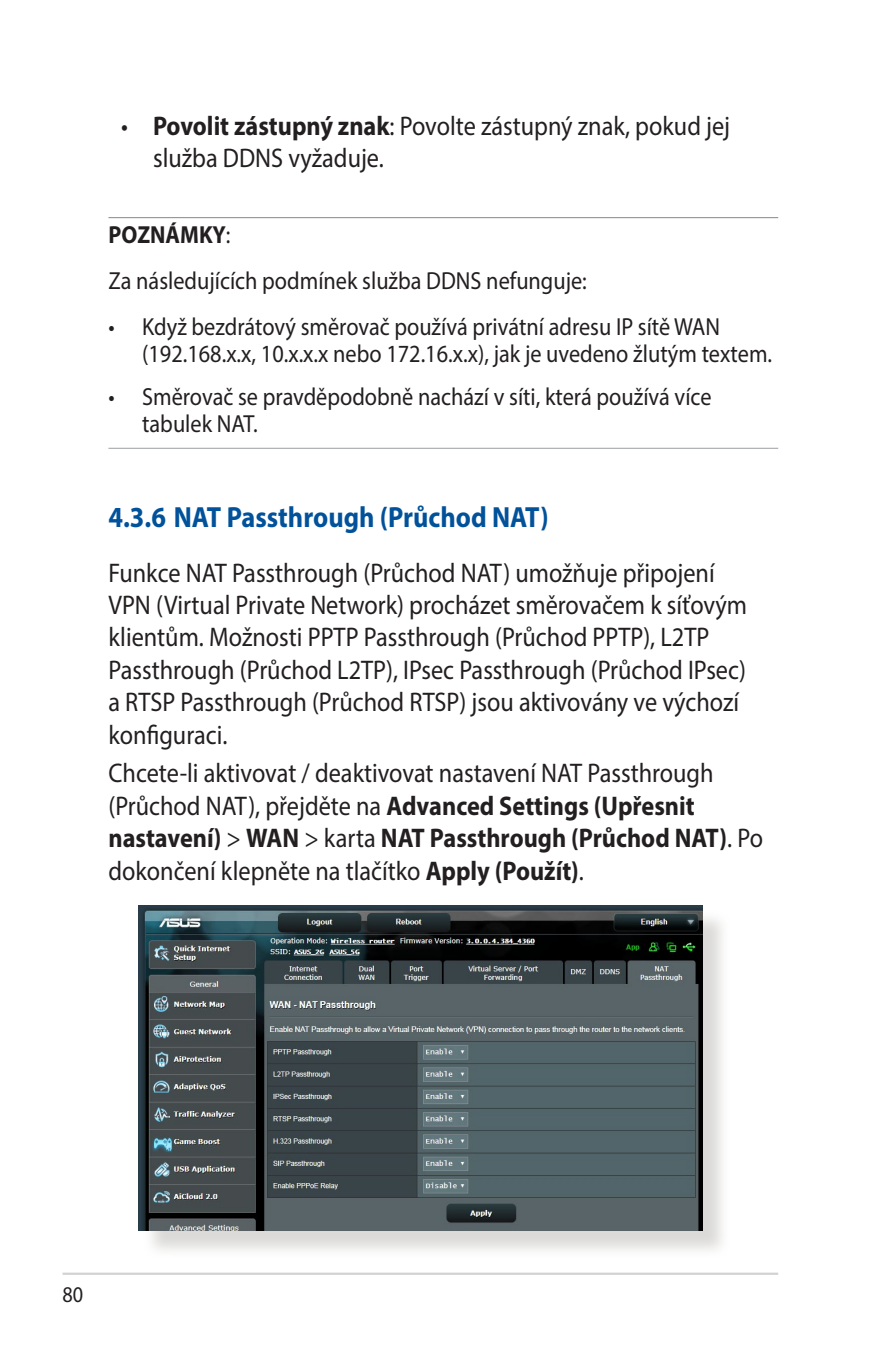
<style>
.page{position:relative;width:893px;height:1346px;background:#fff}
.page>*{position:absolute;margin:0;border:0;box-sizing:border-box;transform-origin:0 0}
.WL_Header_2{font:700 29.25px "Myriad Pro";color:#01529a;scale:.9 1}
.WL_Body_Text{font:27px/32.4px "Myriad Pro";color:#231f20;scale:.9 1}
.WL_Message_List_2{font:24.75px/27px "Myriad Pro";color:#231f20;scale:.9 1}
.WL_Message_List_3{font:24.75px/27px "Myriad Pro";color:#231f20;scale:.9 1}
.WL_Message_List_1{font:700 24.75px "Myriad Pro";color:#231f20;scale:.9 1}
.t1{font:22.5px "Myriad Pro";color:#231f20;scale:.9 1}
.s1{font-weight:700}
.s2{font-weight:400}
</style>
<div class="page">
<hr style="left:63px;top:1272px;width:715px;height:3px;background:#d1d2d4">
<hr style="left:108px;top:217px;width:670px;height:1px;background:#939598">
<hr style="left:108px;top:448px;width:670px;height:1px;background:#a8a9ad">
<div style="left:142px;top:909px;width:588px;height:350px;background:#cfcecb;opacity:.75"></div>
<img style="left:139px;top:906px;width:563px;height:325px">
<p class="WL_Body_Text" style="left:153px;top:109px;width:643px;text-indent:-32px">• <span class="s1">Povolit zástupný znak</span>: Povolte zástupný znak, pokud jej služba DDNS vyžaduje.</p>
<p class="WL_Message_List_1" style="left:108px;top:218px;width:137px">POZNÁMKY<span class="s2">:</span></p>
<p class="WL_Message_List_2" style="left:108px;top:267px;width:533px">Za následujících podmínek služba DDNS nefunguje:</p>
<p class="WL_Message_List_2" style="left:142px;top:313px;width:701px;text-indent:-34px">• Když bezdrátový směrovač používá privátní adresu IP sítě WAN (192.168.x.x, 10.x.x.x nebo 172.16.x.x), jak je uvedeno žlutým textem.</p>
<p class="WL_Message_List_3" style="left:142px;top:383px;width:634px;text-indent:-34px">• Směrovač se pravděpodobně nachází v síti, která používá více tabulek NAT.</p>
<p class="WL_Header_2" style="left:108px;top:498px;width:491px">4.3.6 NAT Passthrough (Průchod NAT)</p>
<p class="WL_Body_Text" style="left:108px;top:556px;width:711px">Funkce NAT Passthrough (Průchod NAT) umožňuje připojení VPN (Virtual Private Network) procházet směrovačem k síťovým klientům. Možnosti PPTP Passthrough (Průchod PPTP), L2TP Passthrough (Průchod L2TP), IPsec Passthrough (Průchod IPsec) a RTSP Passthrough (Průchod RTSP) jsou aktivovány ve výchozí konfiguraci.</p>
<p class="WL_Body_Text" style="left:108px;top:756px;width:729px">Chcete-li aktivovat / deaktivovat nastavení NAT Passthrough (Průchod NAT), přejděte na <span class="s1">Advanced Settings (Upřesnit nastavení)</span> &gt; <span class="s1">WAN</span> &gt; karta <span class="s1">NAT Passthrough (Průchod NAT)</span>. Po dokončení klepněte na tlačítko <span class="s1">Apply (Použít)</span>.</p>
<p class="t1" style="left:63px;top:1281px;width:25px">80</p>
</div>
